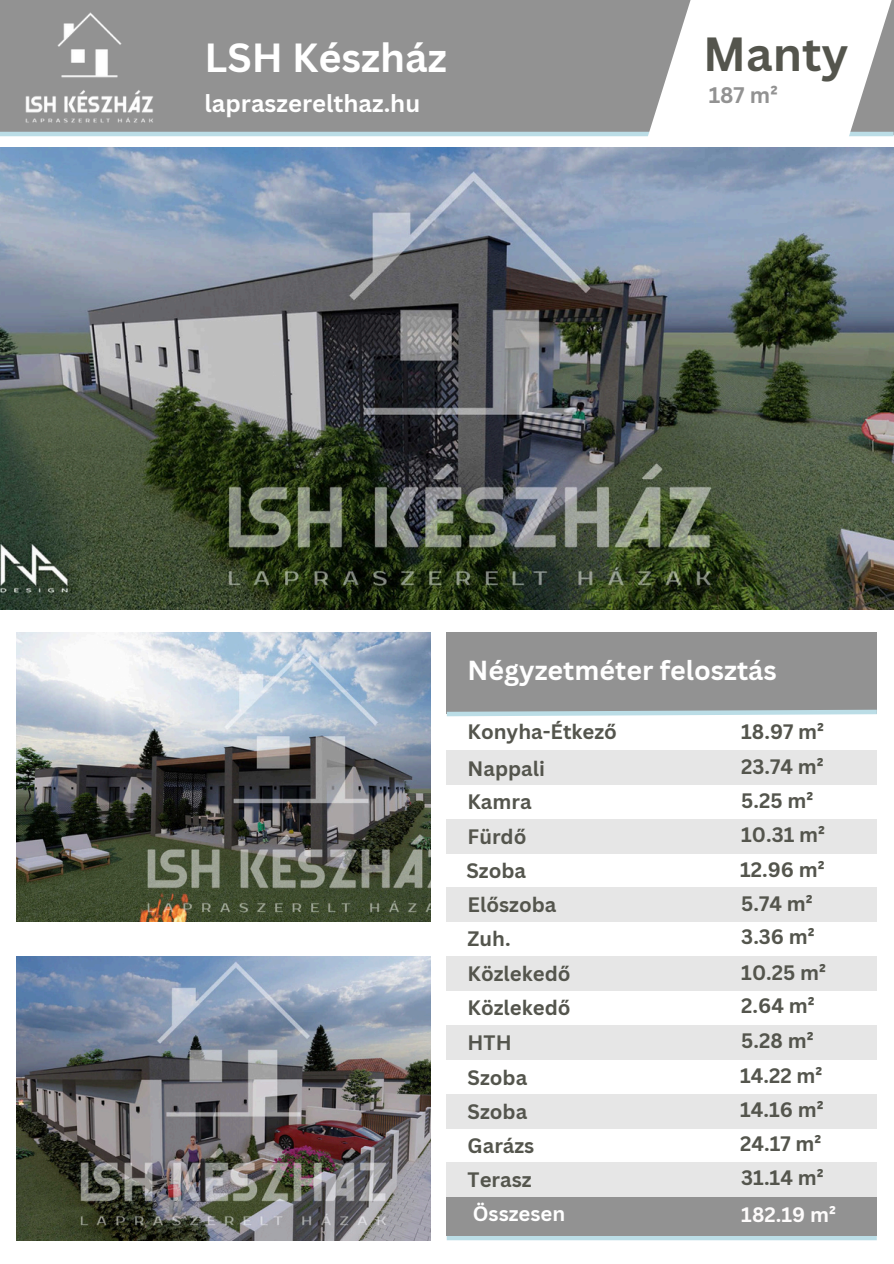
<style>
.page{position:relative;width:894px;height:1264px;background:#fff}
.page>*{position:absolute;margin:0;border:0;box-sizing:border-box;transform-origin:0 0}
.t1{font:700 46.65px "Canva Sans";color:#54554d}
.t2{font:700 39.6px "Canva Sans";color:#fff}
.t3{font:700 26.85px "Canva Sans";color:#fff}
.t4{font:700 23.85px "Canva Sans";color:#fff}
.t5{font:700 21.9px "Canva Sans";color:#929292}
.t6{font:700 20.4px "Canva Sans";color:#54554d}
.t7{font:700 20.4px "Canva Sans";color:#fff}
.t8{font:700 20.4px "Canva Sans";color:#fdfbfb}
</style>
<div class="page">
<div style="left:0;top:0;width:893px;height:134px;background:#929292"></div>
<img style="left:25px;top:12px;width:128px;height:111px">
<hr style="left:0;top:132px;width:893px;height:4px;background:#bbdde6">
<svg style="left:644px;top:0;width:249px;height:137px;fill:#fff"></svg>
<img style="left:0;top:147px;width:893px;height:462px">
<img style="left:17px;top:632px;width:413px;height:289px">
<img style="left:17px;top:956px;width:413px;height:284px">
<div style="left:446px;top:632px;width:430px;height:82px;background:#929292"></div>
<svg style="left:446px;top:707px;width:431px;height:10px"></svg>
<div style="left:446px;top:1235px;width:430px;height:5px;background:#bbdde6"></div>
<div style="left:446px;top:750px;width:430px;height:35px;background:#e6e6e6"></div>
<div style="left:446px;top:819px;width:430px;height:34px;background:#e6e6e6"></div>
<div style="left:446px;top:887px;width:430px;height:34px;background:#e6e6e6"></div>
<div style="left:447px;top:956px;width:429px;height:34px;background:#e6e6e6"></div>
<div style="left:447px;top:1025px;width:429px;height:34px;background:#e6e6e6"></div>
<div style="left:447px;top:1093px;width:429px;height:35px;background:#e6e6e6"></div>
<div style="left:446px;top:1193px;width:430px;height:43px;background:#929292"></div>
<div style="left:447px;top:1161px;width:429px;height:35px;background:#e6e6e6"></div>
<p class="t2" style="left:204px;top:30px;width:244px">LSH Készház</p>
<p class="t4" style="left:204px;top:87px;width:217px">lapraszerelthaz.hu</p>
<h4 class="t1" style="left:703px;top:21px;width:147px">Manty</h4>
<p class="t5" style="left:708px;top:80px;width:70px">187 m²</p>
<h3 class="t3" style="left:467px;top:651px;width:310px">Négyzetméter felosztás</h3>
<p class="t6" style="left:467px;top:717px;width:151px">Konyha-Étkező</p>
<p class="t6" style="left:741px;top:717px;width:84px">18.97 m²</p>
<p class="t6" style="left:467px;top:753px;width:79px">Nappali</p>
<p class="t6" style="left:741px;top:752px;width:84px">23.74 m²</p>
<p class="t6" style="left:467px;top:787px;width:66px">Kamra</p>
<p class="t6" style="left:741px;top:785px;width:73px">5.25 m²</p>
<p class="t6" style="left:467px;top:822px;width:60px">Fürdő</p>
<p class="t6" style="left:741px;top:820px;width:85px">10.31 m²</p>
<p class="t6" style="left:466px;top:856px;width:61px">Szoba</p>
<p class="t6" style="left:740px;top:855px;width:86px">12.96 m²</p>
<p class="t6" style="left:467px;top:890px;width:90px">Előszoba</p>
<p class="t6" style="left:741px;top:888px;width:73px">5.74 m²</p>
<h5 class="t6" style="left:467px;top:924px;width:44px">Zuh.</h5>
<p class="t6" style="left:741px;top:922px;width:75px">3.36 m²</p>
<p class="t6" style="left:467px;top:959px;width:104px">Közlekedő</p>
<p class="t6" style="left:741px;top:957px;width:86px">10.25 m²</p>
<p class="t6" style="left:467px;top:993px;width:104px">Közlekedő</p>
<p class="t6" style="left:741px;top:991px;width:75px">2.64 m²</p>
<p class="t6" style="left:467px;top:1028px;width:46px">HTH</p>
<p class="t6" style="left:741px;top:1026px;width:74px">5.28 m²</p>
<p class="t6" style="left:467px;top:1062px;width:61px">Szoba</p>
<p class="t6" style="left:739px;top:1061px;width:84px">14.22 m²</p>
<p class="t6" style="left:467px;top:1096px;width:61px">Szoba</p>
<p class="t6" style="left:740px;top:1095px;width:85px">14.16 m²</p>
<p class="t6" style="left:467px;top:1130px;width:68px">Garázs</p>
<p class="t6" style="left:740px;top:1129px;width:83px">24.17 m²</p>
<p class="t6" style="left:467px;top:1164px;width:65px">Terasz</p>
<p class="t6" style="left:741px;top:1163px;width:84px">31.14 m²</p>
<p class="t7" style="left:472px;top:1199px;width:94px">Összesen</p>
<p class="t8" style="left:741px;top:1199px;width:96px">182.19 m²</p>
</div>
